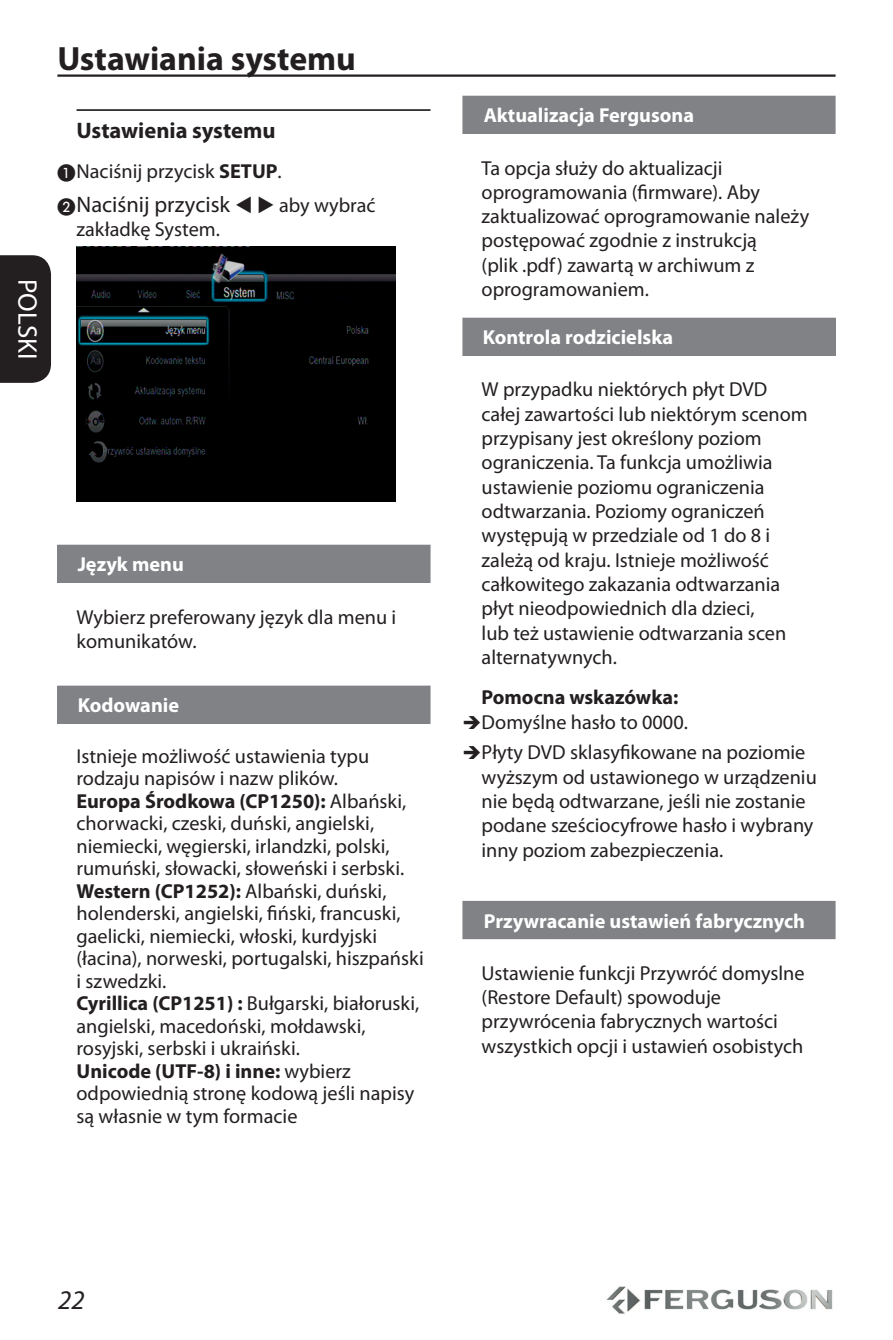
<style>
.page{position:relative;width:893px;height:1340px;background:#fff}
.page>*{position:absolute;margin:0;border:0;box-sizing:border-box;transform-origin:0 0}
.t1{font:700 33.75px "Myriad Pro";color:#231f20}
.t2{font:27px "Myriad Pro";color:#fff}
.t3{font:italic 27px "Myriad Pro";color:#231f20}
.t4{font:22.5px "Myriad Pro";color:#231f20}
.t5{font:700 22.5px "Myriad Pro";color:#231f20}
.t6{font:20.25px/24.3px "Myriad Pro";color:#231f20}
.t7{font:700 20.25px "Myriad Pro";color:#fff}
.t8{font:700 20.25px "Myriad Pro";color:#231f20}
.s1{font-family:"Philips Pi Roman";font-size:18px}
.s2{font-weight:700}
.s3{font-size:20.25px}
</style>
<div class="page">
<img style="left:606px;top:1286px;width:227px;height:28px">
<div style="left:0;top:255px;width:51px;height:128px;background:#231f20"></div>
<hr style="left:77px;top:109px;width:354px;height:2px;background:#231f20">
<img style="left:77px;top:246px;width:318px;height:256px">
<div style="left:58px;top:545px;width:372px;height:37px;background:#808285"></div>
<div style="left:57px;top:544px;width:374px;height:39px;border:1px solid #808285"></div>
<div style="left:58px;top:686px;width:372px;height:37px;background:#808285"></div>
<div style="left:57px;top:685px;width:374px;height:39px;border:1px solid #808285"></div>
<div style="left:464px;top:97px;width:370px;height:36px;background:#808285"></div>
<div style="left:462px;top:96px;width:374px;height:38px;border:2px solid #808285"></div>
<div style="left:463px;top:318px;width:372px;height:37px;background:#808285"></div>
<div style="left:462px;top:318px;width:374px;height:38px;border:1px solid #808285"></div>
<div style="left:464px;top:902px;width:370px;height:36px;background:#808285"></div>
<div style="left:462px;top:900px;width:374px;height:39px;border:2px solid #808285"></div>
<hr style="left:57px;top:74px;width:779px;height:3px;background:#231f20">
<h2 class="t2" style="left:44px;top:279px;width:82px;rotate:90deg">POLSKI</h2>
<h1 class="t1" style="left:57px;top:37px;width:300px">Ustawiania systemu</h1>
<p class="t5" style="left:77px;top:116px;width:201px">Ustawienia systemu</p>
<p class="t6" style="left:57px;top:159px;width:226px"><span class="s1">A</span>Naciśnij przycisk <span class="s2">SETUP</span>.</p>
<p class="t4" style="left:57px;top:190px;width:320px"><span class="s1">B</span>Naciśnij przycisk ▼ ◆ <span class="s3">aby wybrać</span></p>
<p class="t6" style="left:77px;top:217px;width:145px">zakładkę System.</p>
<p class="t7" style="left:78px;top:551px;width:108px">Język menu</p>
<p class="t6" style="left:77px;top:604px;width:321px">Wybierz preferowany język dla menu i komunikatów.</p>
<p class="t7" style="left:78px;top:692px;width:103px">Kodowanie</p>
<p class="t6" style="left:77px;top:744px;width:349px;line-height:22.5px">Istnieje możliwość ustawienia typu rodzaju napisów i nazw plików.<br><span class="s2">Europa Środkowa (CP1250):</span> Albański, chorwacki, czeski, duński, angielski, niemiecki, węgierski, irlandzki, polski, rumuński, słowacki, słoweński i serbski.<br><span class="s2">Western (CP1252):</span> Albański, duński, holenderski, angielski, fiński, francuski, gaelicki, niemiecki, włoski, kurdyjski (łacina), norweski, portugalski, hiszpański i szwedzki.<br><span class="s2">Cyrillica (CP1251) :</span> Bułgarski, białoruski, angielski, macedoński, mołdawski, rosyjski, serbski i ukraiński.<br><span class="s2">Unicode (UTF-8) i inne:</span> wybierz odpowiednią stronę kodową jeśli napisy są własnie w tym formacie</p>
<p class="t7" style="left:484px;top:102px;width:212px">Aktualizacja Fergusona</p>
<p class="t6" style="left:482px;top:155px;width:329px">Ta opcja służy do aktualizacji oprogramowania (firmware). Aby zaktualizować oprogramowanie należy postępować zgodnie z instrukcją<br>(plik .pdf) zawartą w archiwum z oprogramowaniem.</p>
<p class="t7" style="left:483px;top:324px;width:192px">Kontrola rodzicielska</p>
<p class="t6" style="left:482px;top:377px;width:328px">W przypadku niektórych płyt DVD całej zawartości lub niektórym scenom przypisany jest określony poziom ograniczenia. Ta funkcja umożliwia ustawienie poziomu ograniczenia odtwarzania. Poziomy ograniczeń występują w przedziale od 1 do 8 i zależą od kraju. Istnieje możliwość całkowitego zakazania odtwarzania płyt nieodpowiednich dla dzieci,<br>lub też ustawienie odtwarzania scen alternatywnych.</p>
<p class="t8" style="left:482px;top:684px;width:198px">Pomocna wskazówka:</p>
<p class="t6" style="left:462px;top:709px;width:227px">➔Domyślne hasło to 0000.</p>
<p class="t6" style="left:482px;top:740px;width:337px;text-indent:-19px">➔Płyty DVD sklasyfikowane na poziomie wyższym od ustawionego w urządzeniu nie będą odtwarzane, jeśli nie zostanie podane sześciocyfrowe hasło i wybrany inny poziom zabezpieczenia.</p>
<p class="t7" style="left:484px;top:907px;width:323px">Przywracanie ustawień fabrycznych</p>
<p class="t6" style="left:482px;top:960px;width:325px">Ustawienie funkcji Przywróć domyslne (Restore Default) spowoduje przywrócenia fabrycznych wartości wszystkich opcji i ustawień osobistych</p>
<h2 class="t3" style="left:58px;top:1283px;width:28px">22</h2>
</div>
